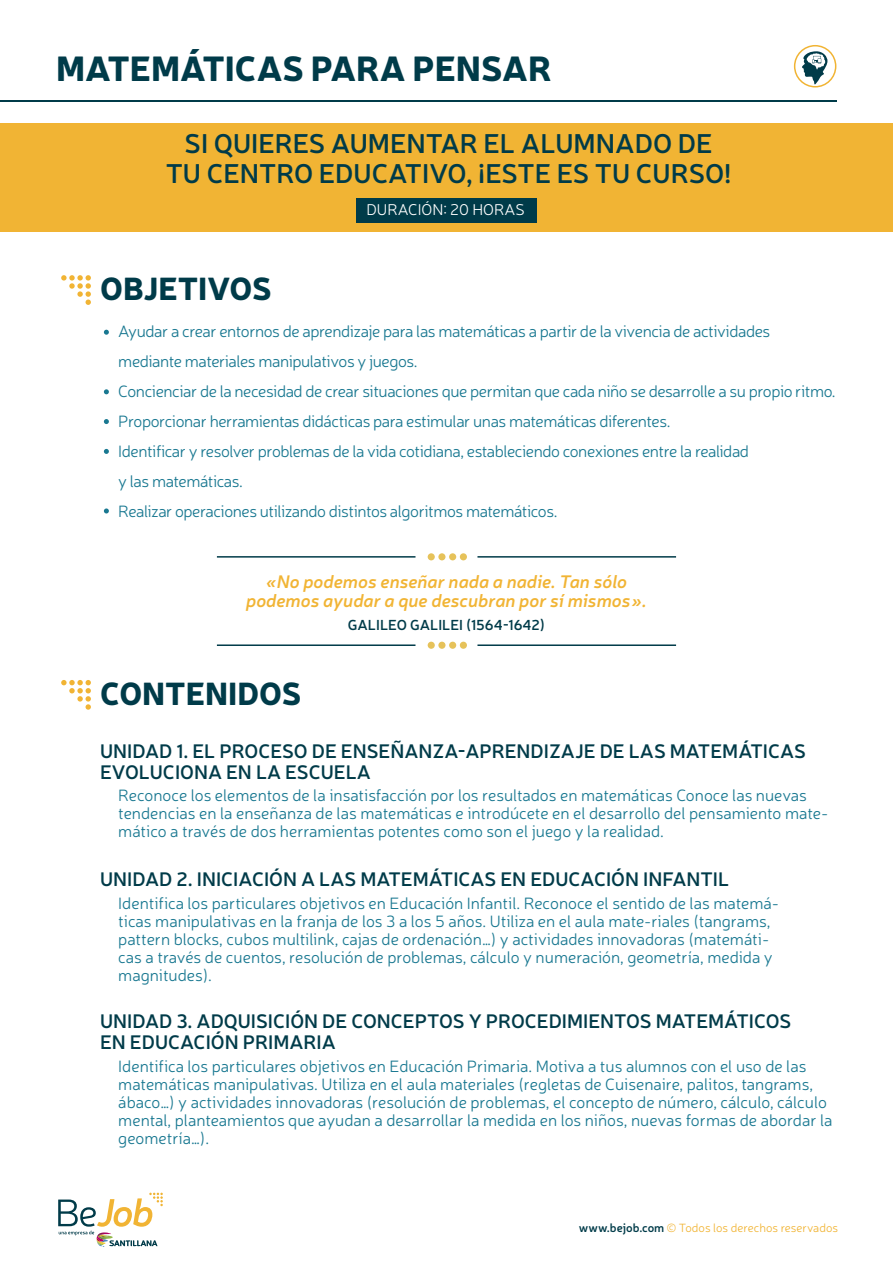
<style>
.page{position:relative;width:893px;height:1263px;background:#fff}
.page>*{position:absolute;margin:0;border:0;box-sizing:border-box;transform-origin:0 0}
.t1{font:900 34.5px "Neris";color:#003b49}
.t2{font:900 31.5px "Neris";color:#003b49}
.t3{font:600 27px/30px "Neris";color:#003b49;text-align:center}
.t4{font:600 19.5px/21px "Neris";color:#003b49}
.t5{font:italic 600 18px/19.2px "Neris";color:#f1b434;text-align:center}
.t6{font:300 16.5px/18px "Neris";letter-spacing:-.01em;color:#197891}
.t7{font:300 15.75px "Neris";color:#fff}
.t8{font:600 14.4px "Neris";color:#003b49}
.t9{font:300 12px "Neris";color:#f1b434}
.s1{font-weight:600;color:#003b49}
</style>
<div class="page">
<div style="left:0;top:123px;width:893px;height:108px;background:#f1b434"></div>
<svg style="left:58px;top:1193px;width:105px;height:54px"></svg>
<div style="left:356px;top:198px;width:181px;height:25px;background:#003b49"></div>
<svg style="left:61px;top:275px;width:30px;height:30px"></svg>
<svg style="left:104px;top:330px;width:5px;height:5px"></svg>
<svg style="left:104px;top:389px;width:5px;height:5px"></svg>
<svg style="left:104px;top:419px;width:5px;height:5px"></svg>
<svg style="left:104px;top:449px;width:5px;height:5px"></svg>
<svg style="left:104px;top:508px;width:5px;height:5px"></svg>
<svg style="left:61px;top:680px;width:30px;height:30px"></svg>
<hr style="left:217px;top:556px;width:198px;height:2px;background:#003b49">
<hr style="left:477px;top:556px;width:199px;height:2px;background:#003b49">
<div style="left:449px;top:553px;width:7px;height:7px;background:#e6c25a;border-radius:50%"></div>
<div style="left:460px;top:553px;width:7px;height:7px;background:#e6c25a;border-radius:50%"></div>
<div style="left:438px;top:553px;width:7px;height:7px;background:#e6c25a;border-radius:50%"></div>
<div style="left:428px;top:553px;width:7px;height:7px;background:#e6c25a;border-radius:50%"></div>
<hr style="left:217px;top:644px;width:198px;height:2px;background:#003b49">
<hr style="left:477px;top:644px;width:199px;height:2px;background:#003b49">
<div style="left:449px;top:642px;width:7px;height:7px;background:#e6c25a;border-radius:50%"></div>
<div style="left:460px;top:642px;width:7px;height:7px;background:#e6c25a;border-radius:50%"></div>
<div style="left:438px;top:642px;width:7px;height:7px;background:#e6c25a;border-radius:50%"></div>
<div style="left:428px;top:642px;width:7px;height:7px;background:#e6c25a;border-radius:50%"></div>
<hr style="left:0;top:100px;width:837px;height:1px;background:#003b49">
<div style="left:794px;top:45px;width:42px;height:43px;border:2px solid #f1b434;border-radius:50%"></div>
<svg style="left:802px;top:51px;width:25px;height:33px"></svg>
<h1 class="t1" style="left:56px;top:43px;width:497px">MATEMÁTICAS PARA PENSAR</h1>
<h3 class="t3" style="left:166px;top:127px;width:567px">SI QUIERES AUMENTAR EL ALUMNADO DE<br>TU CENTRO EDUCATIVO, ¡ESTE ES TU CURSO!</h3>
<p class="t7" style="left:366px;top:199px;width:160px">DURACIÓN: 20 HORAS</p>
<h2 class="t2" style="left:100px;top:265px;width:173px">OBJETIVOS</h2>
<p class="t6" style="left:118px;top:316px;width:719px;line-height:30px">Ayudar a crear entornos de aprendizaje para las matemáticas a partir de la vivencia de actividades mediante materiales manipulativos y juegos.<br>Concienciar de la necesidad de crear situaciones que permitan que cada niño se desarrolle a su propio ritmo.<br>Proporcionar herramientas didácticas para estimular unas matemáticas diferentes.<br>Identificar y resolver problemas de la vida cotidiana, estableciendo conexiones entre la realidad<br>y las matemáticas.<br>Realizar operaciones utilizando distintos algoritmos matemáticos.</p>
<p class="t5" style="left:246px;top:571px;width:402px">«No podemos enseñar nada a nadie. Tan sólo podemos ayudar a que descubran por sí mismos».</p>
<p class="t8" style="left:348px;top:615px;width:199px">GALILEO GALILEI (1564-1642)</p>
<h2 class="t2" style="left:100px;top:670px;width:203px">CONTENIDOS</h2>
<p class="t4" style="left:100px;top:740px;width:707px">UNIDAD 1. EL PROCESO DE ENSEÑANZA-APRENDIZAJE DE LAS MATEMÁTICAS<br>EVOLUCIONA EN LA ESCUELA</p>
<p class="t6" style="left:118px;top:786px;width:711px">Reconoce los elementos de la insatisfacción por los resultados en matemáticas Conoce las nuevas tendencias en la enseñanza de las matemáticas e introdúcete en el desarrollo del pensamiento mate&shy;mático a través de dos herramientas potentes como son el juego y la realidad.</p>
<p class="t4" style="left:100px;top:868px;width:631px">UNIDAD 2. INICIACIÓN A LAS MATEMÁTICAS EN EDUCACIÓN INFANTIL</p>
<p class="t6" style="left:118px;top:894px;width:662px">Identifica los particulares objetivos en Educación Infantil. Reconoce el sentido de las matemá&shy;ticas manipulativas en la franja de los 3 a los 5 años. Utiliza en el aula mate-riales (tangrams, pattern blocks, cubos multilink, cajas de ordenación…) y actividades innovadoras (matemáti&shy;cas a través de cuentos, resolución de problemas, cálculo y numeración, geometría, medida y magnitudes).</p>
<p class="t4" style="left:100px;top:1010px;width:693px">UNIDAD 3. ADQUISICIÓN DE CONCEPTOS Y PROCEDIMIENTOS MATEMÁTICOS<br>EN EDUCACIÓN PRIMARIA</p>
<p class="t6" style="left:118px;top:1057px;width:716px">Identifica los particulares objetivos en Educación Primaria. Motiva a tus alumnos con el uso de las matemáticas manipulativas. Utiliza en el aula materiales (regletas de Cuisenaire, palitos, tangrams, ábaco…) y actividades innovadoras (resolución de problemas, el concepto de número, cálculo, cálculo mental, planteamientos que ayudan a desarrollar la medida en los niños, nuevas formas de abordar la geometría…).</p>
<p class="t9" style="left:579px;top:1220px;width:261px"><span class="s1">www.bejob.com</span> © Todos los derechos reservados</p>
</div>
